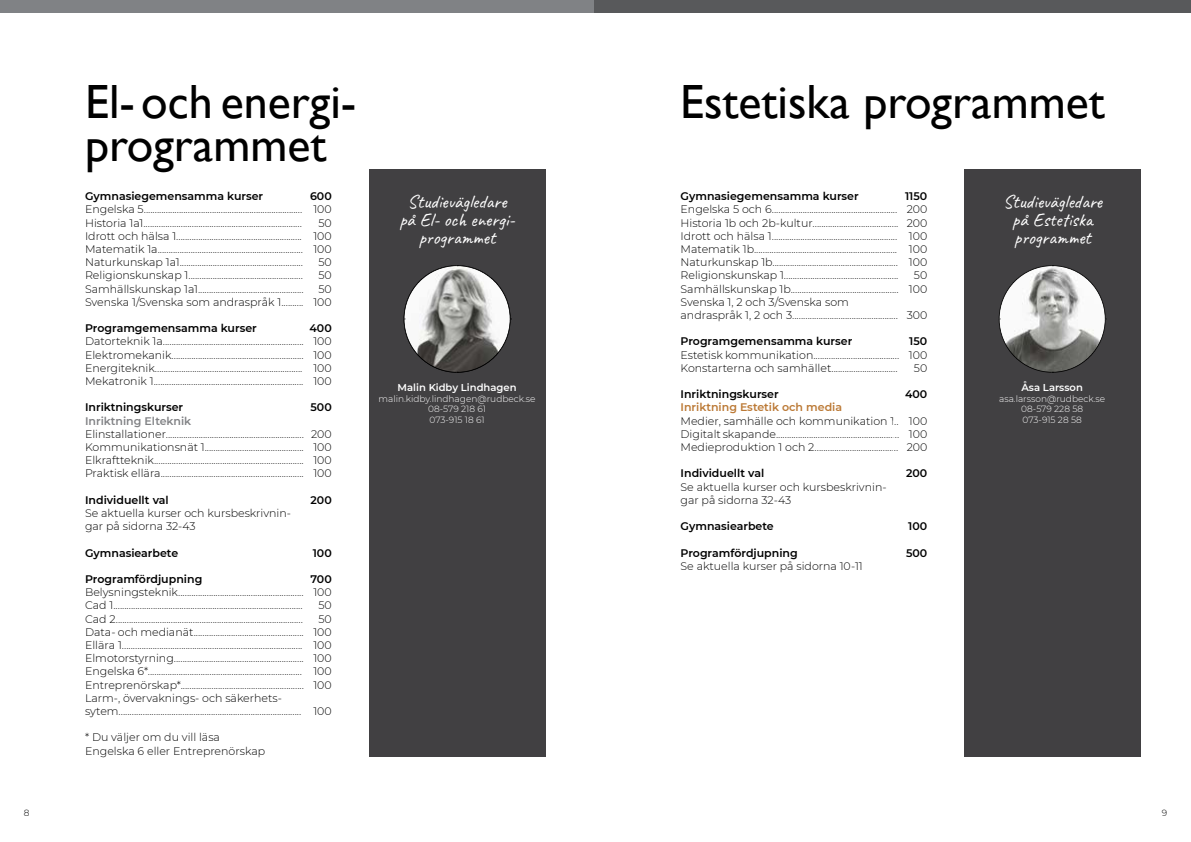
<style>
.page{position:relative;width:1191px;height:842px;background:#fff}
.page>*{position:absolute;margin:0;border:0;box-sizing:border-box;transform-origin:0 0}
.t1{font:48px/43px "Gill Sans";color:#000}
.t2{font:19px/18px "Caveat";color:#fff;text-align:center}
.t3{font:300 11px/13.2px "Montserrat";color:#000}
.t4{font:600 11px "Montserrat";color:#000}
.t5{font:600 11px "Montserrat";color:#bb7935}
.t6{font:600 11px "Montserrat";color:#818285}
.t7{font:600 10px "Montserrat";color:#fff}
.t8{font:300 9px/10.8px "Montserrat";color:#fff;text-align:center}
.t9{font:300 9px "Montserrat";color:#000}
</style>
<div class="page">
<div style="left:369px;top:170px;width:176px;height:587px;background:#414042"></div>
<div style="left:0;top:0;width:595px;height:12px;background:#808285"></div>
<div style="left:964px;top:170px;width:177px;height:587px;background:#414042"></div>
<svg style="left:999px;top:265px;width:107px;height:108px"></svg>
<div style="left:595px;top:0;width:596px;height:12px;background:#58595b"></div>
<svg style="left:404px;top:265px;width:107px;height:108px"></svg>
<h1 class="t1" style="left:85px;top:80px;width:273px">El- och energi&shy;programmet</h1>
<p class="t4" style="left:85px;top:188px;width:180px">Gymnasiegemensamma kurser</p>
<p class="t3" style="left:85px;top:203px;width:220px">Engelska 5........................................................................<br>Historia 1a1........................................................................<br>Idrott och hälsa 1.........................................................<br>Matematik 1a..................................................................<br>Naturkunskap 1a1........................................................<br>Religionskunskap 1....................................................<br>Samhällskunskap 1a1................................................<br>Svenska 1/Svenska som andraspråk 1..........</p>
<p class="t4" style="left:85px;top:320px;width:173px">Programgemensamma kurser</p>
<p class="t3" style="left:85px;top:335px;width:220px">Datorteknik 1a................................................................<br>Elektromekanik............................................................<br>Energiteknik...................................................................<br>Mekatronik 1....................................................................</p>
<p class="t4" style="left:85px;top:400px;width:100px">Inriktningskurser</p>
<p class="t6" style="left:85px;top:413px;width:108px">Inriktning Elteknik</p>
<p class="t3" style="left:85px;top:427px;width:220px;text-align:justify">Elinstallationer...............................................................<br>Kommunikationsnät 1.............................................<br>Elkraftteknik....................................................................<br>Praktisk ellära.................................................................</p>
<p class="t4" style="left:85px;top:492px;width:85px">Individuellt val</p>
<p class="t3" style="left:85px;top:506px;width:207px">Se aktuella kurser och kursbeskrivnin&shy;gar på sidorna 32-43</p>
<p class="t4" style="left:85px;top:545px;width:95px">Gymnasiearbete</p>
<p class="t4" style="left:85px;top:571px;width:119px">Programfördjupning</p>
<p class="t3" style="left:85px;top:585px;width:220px">Belysningsteknik.........................................................<br>Cad 1......................................................................................<br>Cad 2.....................................................................................<br>Data- och medianät..................................................<br>Ellära 1..................................................................................<br>Elmotorstyrning...........................................................<br>Engelska 6*......................................................................<br>Entreprenörskap*........................................................<br>Larm-, övervaknings- och säkerhets&shy;sytem...................................................................................</p>
<p class="t3" style="left:85px;top:731px;width:182px">* Du väljer om du vill läsa<br>Engelska 6 eller Entreprenörskap</p>
<p class="t4" style="left:310px;top:188px;width:23px">600</p>
<p class="t3" style="left:313px;top:203px;width:20px;text-align:center">100<br>50<br>100<br>100<br>50<br>50<br>50<br>100</p>
<p class="t4" style="left:309px;top:320px;width:24px">400</p>
<p class="t3" style="left:313px;top:335px;width:20px;text-align:justify">100<br>100<br>100<br>100</p>
<p class="t4" style="left:310px;top:400px;width:23px">500</p>
<p class="t3" style="left:311px;top:427px;width:22px;text-align:justify">200<br>100<br>100<br>100</p>
<p class="t4" style="left:311px;top:492px;width:23px">200</p>
<p class="t4" style="left:313px;top:545px;width:20px">100</p>
<p class="t4" style="left:310px;top:571px;width:23px">700</p>
<p class="t3" style="left:313px;top:585px;width:20px;text-align:center">100<br>50<br>50<br>100<br>100<br>100<br>100<br>100</p>
<p class="t3" style="left:313px;top:704px;width:20px">100</p>
<h2 class="t2" style="left:399px;top:193px;width:117px">Studievägledare på El- och energi&shy;programmet</h2>
<p class="t7" style="left:398px;top:380px;width:120px">Malin Kidby Lindhagen</p>
<p class="t8" style="left:378px;top:393px;width:159px">malin.kidby.lindhagen@rudbeck.se<br>08-579 218 61<br>073-915 18 61</p>
<h1 class="t1" style="left:680px;top:80px;width:426px">Estetiska programmet</h1>
<p class="t4" style="left:680px;top:188px;width:180px">Gymnasiegemensamma kurser</p>
<p class="t3" style="left:680px;top:203px;width:219px">Engelska 5 och 6.........................................................<br>Historia 1b och 2b-kultur.......................................<br>Idrott och hälsa 1.........................................................<br>Matematik 1b.................................................................<br>Naturkunskap 1b.........................................................<br>Religionskunskap 1....................................................<br>Samhällskunskap 1b.................................................<br>Svenska 1, 2 och 3/Svenska som andraspråk 1, 2 och 3................................................</p>
<p class="t4" style="left:680px;top:334px;width:173px">Programgemensamma kurser</p>
<p class="t3" style="left:680px;top:348px;width:220px">Estetisk kommunikation.......................................<br>Konstarterna och samhället..............................</p>
<p class="t4" style="left:680px;top:386px;width:100px">Inriktningskurser</p>
<p class="t5" style="left:680px;top:400px;width:163px">Inriktning Estetik och media</p>
<p class="t3" style="left:680px;top:414px;width:220px;text-align:justify">Medier, samhälle och kommunikation 1..<br>Digitalt skapande........................................................<br>Medieproduktion 1 och 2......................................</p>
<p class="t4" style="left:680px;top:466px;width:85px">Individuellt val</p>
<p class="t3" style="left:680px;top:480px;width:207px">Se aktuella kurser och kursbeskrivnin&shy;gar på sidorna 32-43</p>
<p class="t4" style="left:680px;top:518px;width:95px">Gymnasiearbete</p>
<p class="t4" style="left:680px;top:545px;width:119px">Programfördjupning</p>
<p class="t3" style="left:680px;top:559px;width:184px">Se aktuella kurser på sidorna 10-11</p>
<p class="t4" style="left:905px;top:188px;width:24px">1150</p>
<p class="t3" style="left:906px;top:203px;width:22px;text-align:right">200<br>200<br>100<br>100<br>100<br>50<br>100</p>
<p class="t3" style="left:906px;top:308px;width:22px">300</p>
<p class="t4" style="left:909px;top:334px;width:20px">150</p>
<p class="t3" style="left:909px;top:348px;width:20px;text-align:center">100<br>50</p>
<p class="t4" style="left:905px;top:386px;width:24px">400</p>
<p class="t3" style="left:906px;top:414px;width:22px;text-align:justify">100<br>100<br>200</p>
<p class="t4" style="left:906px;top:466px;width:23px">200</p>
<p class="t4" style="left:908px;top:518px;width:20px">100</p>
<p class="t4" style="left:906px;top:545px;width:23px">500</p>
<h2 class="t2" style="left:1003px;top:193px;width:100px">Studievägledare på Estetiska programmet</h2>
<p class="t7" style="left:1021px;top:380px;width:63px">Åsa Larsson</p>
<p class="t8" style="left:999px;top:393px;width:108px">asa.larsson@rudbeck.se<br>08-579 228 58<br>073-915 28 58</p>
<p class="t9" style="left:24px;top:807px;width:7px">8</p>
<p class="t9" style="left:1161px;top:807px;width:7px">9</p>
</div>
